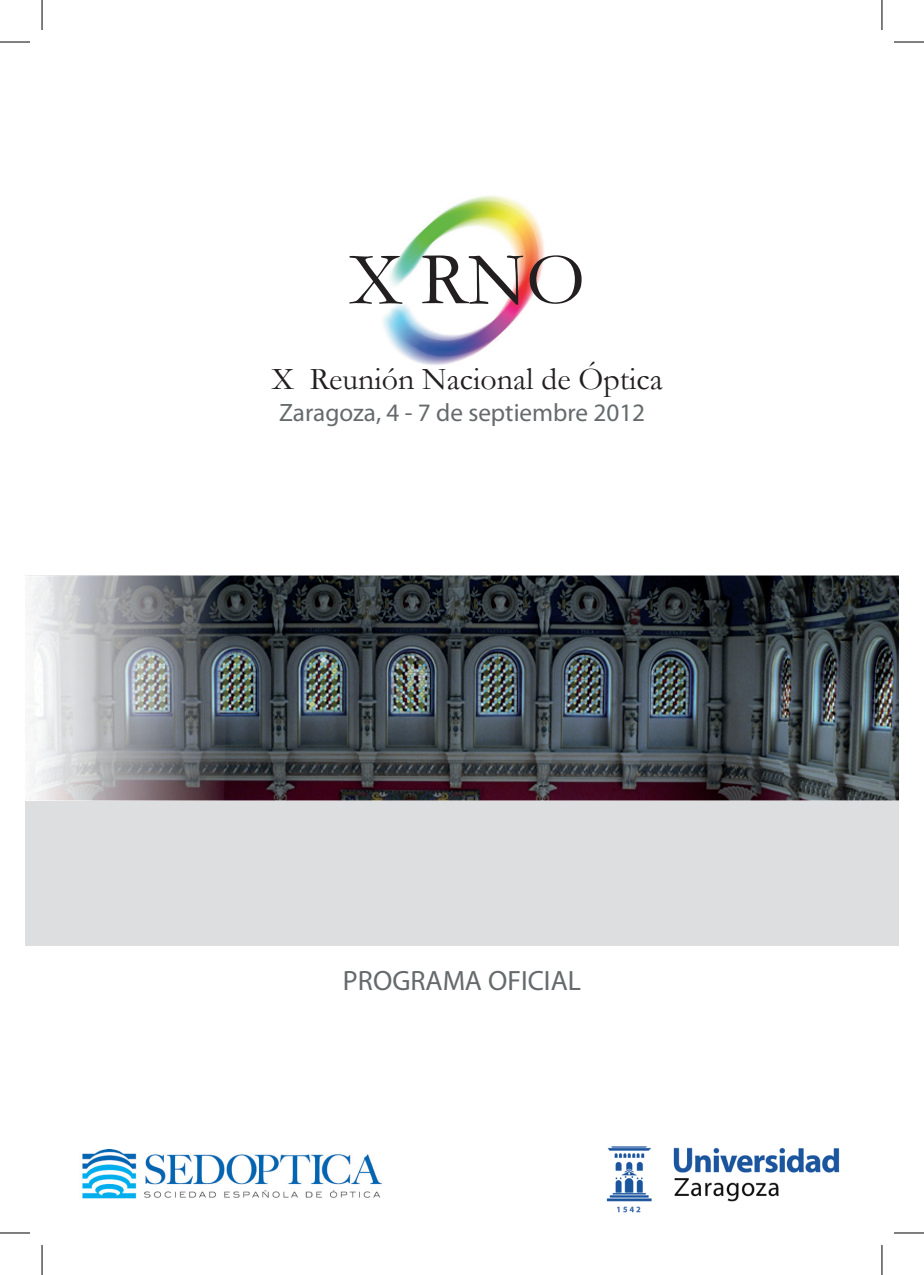
<style>
.page{position:relative;width:924px;height:1275px;background:#fff}
.page>*{position:absolute;margin:0;border:0;box-sizing:border-box;transform-origin:0 0}
.t1{font:75.6px "Garamond";color:#231f20}
.t2{font:32px "Garamond";color:#231f20}
.t3{font:28px "Myriad Pro";color:#656a6d}
.t4{font:25.2px "Myriad Pro";color:#656a6d}
</style>
<div class="page">
<img style="left:383px;top:195px;width:162px;height:170px">
<div style="left:25px;top:801px;width:873px;height:144px;background:#dddee0"></div>
<img style="left:25px;top:575px;width:873px;height:226px">
<img style="left:82px;top:1149px;width:301px;height:50px">
<img style="left:606px;top:1146px;width:234px;height:67px">
<hr style="left:0;top:42px;width:30px;height:1px;background:#000">
<hr style="left:893px;top:42px;width:30px;height:1px;background:#000">
<hr style="left:0;top:1232px;width:30px;height:1px;background:#000">
<hr style="left:893px;top:1232px;width:30px;height:1px;background:#000">
<hr style="left:42px;top:0;width:1px;height:30px;background:#000">
<hr style="left:42px;top:1245px;width:1px;height:30px;background:#000">
<hr style="left:881px;top:0;width:1px;height:30px;background:#000">
<hr style="left:881px;top:1245px;width:1px;height:30px;background:#000">
<h1 class="t1" style="left:349px;top:234px;width:238px">X RNO</h1>
<p class="t2" style="left:271px;top:359px;width:392px">X Reunión Nacional de Óptica</p>
<p class="t4" style="left:279px;top:397px;width:367px">Zaragoza, 4 - 7 de septiembre 2012</p>
<p class="t3" style="left:343px;top:963px;width:239px">PROGRAMA OFICIAL</p>
</div>
